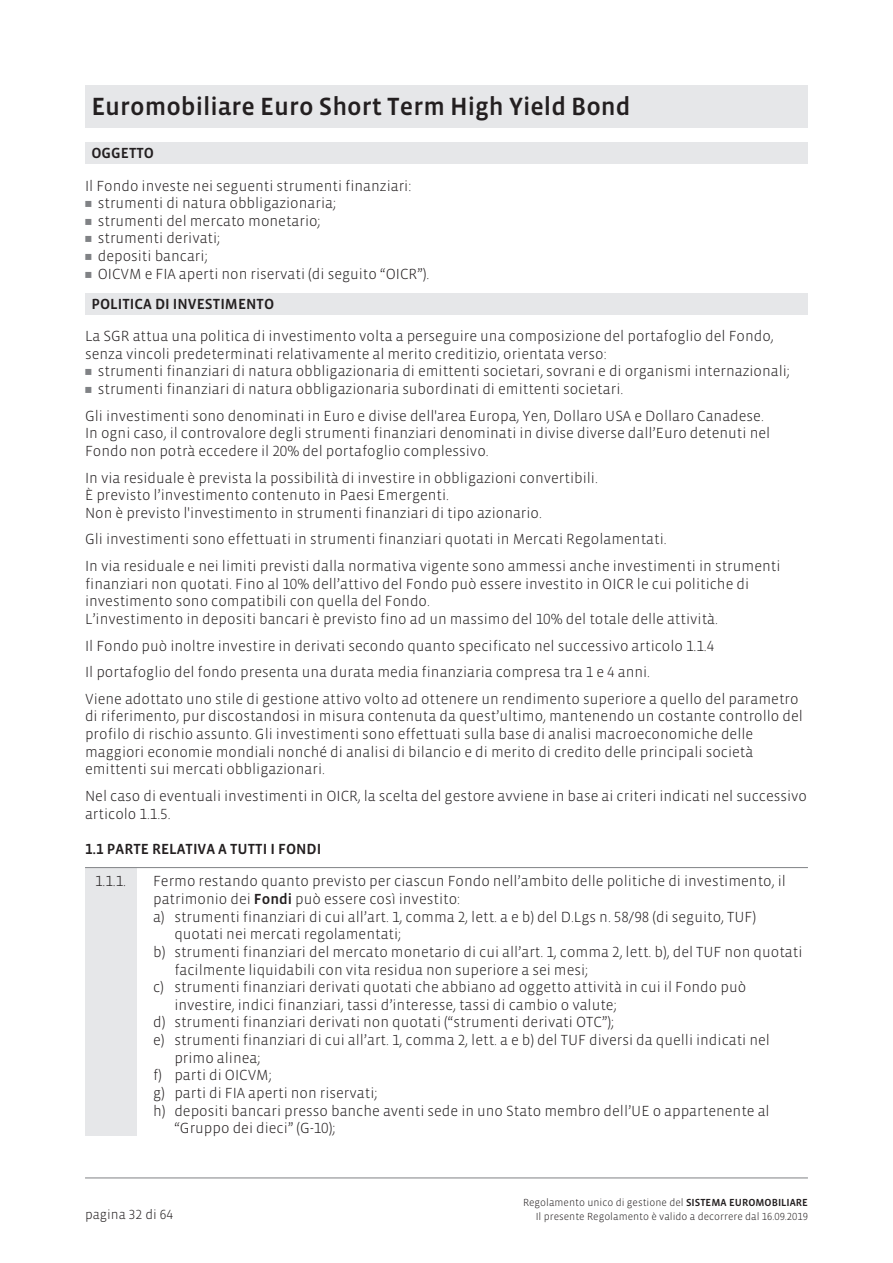
<style>
.page{position:relative;width:893px;height:1263px;background:#fff}
.page>*{position:absolute;margin:0;border:0;box-sizing:border-box;transform-origin:0 0}
.t1{font:500 25.5px "Vista Sans OTCE";color:#231f20}
.t2{font:300 15px/17.7px "Vista Sans OTCE";color:#231f20}
.t3{font:500 15px "Vista Sans OTCE";color:#231f20}
.t4{font:300 13.5px "Vista Sans OTCE";color:#231f20}
.t5{font:300 10.5px "Vista Sans OTCE";color:#231f20}
.s1{font-family:"Universal Newswith Comm Pi";font-weight:400;font-size:12px;color:#808285}
.s2{font-weight:500}
</style>
<div class="page">
<div style="left:85px;top:867px;width:51px;height:268px;background:#e6e7e9"></div>
<hr style="left:85px;top:867px;width:723px;height:1px;background:#808285">
<div style="left:85px;top:143px;width:723px;height:21px;background:#e6e7e9"></div>
<div style="left:85px;top:293px;width:723px;height:21px;background:#e6e7e9"></div>
<div style="left:85px;top:85px;width:723px;height:43px;background:#e6e7e9"></div>
<hr style="left:85px;top:1177px;width:723px;height:1px;background:#808285">
<h1 class="t1" style="left:91px;top:94px;width:541px">Euromobiliare Euro Short Term High Yield Bond</h1>
<p class="t3" style="left:91px;top:146px;width:64px">OGGETTO</p>
<p class="t2" style="left:85px;top:178px;width:328px">Il Fondo investe nei seguenti strumenti finanziari:</p>
<p class="t2" style="left:85px;top:195px;width:252px"><span class="s1">-</span> strumenti di natura obbligazionaria;</p>
<p class="t2" style="left:85px;top:213px;width:237px"><span class="s1">-</span> strumenti del mercato monetario;</p>
<p class="t2" style="left:85px;top:231px;width:137px"><span class="s1">-</span> strumenti derivati;</p>
<p class="t2" style="left:85px;top:248px;width:124px"><span class="s1">-</span> depositi bancari;</p>
<p class="t2" style="left:91px;top:260px;width:340px;line-height:30px;text-indent:-6px"><span class="s1">-</span> OICVM e FIA aperti non riservati (di seguito “OICR”).<br><span class="s2">POLITICA DI INVESTIMENTO</span></p>
<p class="t2" style="left:85px;top:328px;width:690px">La SGR attua una politica di investimento volta a perseguire una composizione del portafoglio del Fondo, senza vincoli predeterminati relativamente al merito creditizio, orientata verso:</p>
<p class="t2" style="left:85px;top:364px;width:706px"><span class="s1">-</span> strumenti finanziari di natura obbligazionaria di emittenti societari, sovrani e di organismi internazionali;</p>
<p class="t2" style="left:85px;top:377px;width:680px;line-height:26.7px"><span class="s1">-</span> strumenti finanziari di natura obbligazionaria subordinati di emittenti societari.<br>Gli investimenti sono denominati in Euro e divise dell'area Europa, Yen, Dollaro USA e Dollaro Canadese.</p>
<p class="t2" style="left:85px;top:425px;width:687px">In ogni caso, il controvalore degli strumenti finanziari denominati in divise diverse dall’Euro detenuti nel<br>Fondo non potrà eccedere il 20% del portafoglio complessivo.</p>
<p class="t2" style="left:85px;top:470px;width:514px">In via residuale è prevista la possibilità di investire in obbligazioni convertibili.<br>È previsto l’investimento contenuto in Paesi Emergenti.<br>Non è previsto l'investimento in strumenti finanziari di tipo azionario.</p>
<p class="t2" style="left:85px;top:527px;width:697px;line-height:26.7px">Gli investimenti sono effettuati in strumenti finanziari quotati in Mercati Regolamentati.<br>In via residuale e nei limiti previsti dalla normativa vigente sono ammessi anche investimenti in strumenti</p>
<p class="t2" style="left:85px;top:576px;width:666px">finanziari non quotati. Fino al 10% dell’attivo del Fondo può essere investito in OICR le cui politiche di investimento sono compatibili con quella del Fondo.<br>L’investimento in depositi bancari è previsto fino ad un massimo del 10% del totale delle attività.</p>
<p class="t2" style="left:85px;top:633px;width:715px;line-height:26.7px">Il Fondo può inoltre investire in derivati secondo quanto specificato nel successivo articolo 1.1.4<br>Il portafoglio del fondo presenta una durata media finanziaria compresa tra 1 e 4 anni.<br>Viene adottato uno stile di gestione attivo volto ad ottenere un rendimento superiore a quello del parametro</p>
<p class="t2" style="left:85px;top:709px;width:719px">di riferimento, pur discostandosi in misura contenuta da quest’ultimo, mantenendo un costante controllo del profilo di rischio assunto. Gli investimenti sono effettuati sulla base di analisi macroeconomiche delle maggiori economie mondiali nonché di analisi di bilancio e di merito di credito delle principali società emittenti sui mercati obbligazionari.</p>
<p class="t2" style="left:85px;top:788px;width:724px">Nel caso di eventuali investimenti in OICR, la scelta del gestore avviene in base ai criteri indicati nel successivo articolo 1.1.5.</p>
<p class="t3" style="left:85px;top:841px;width:238px">1.1 PARTE RELATIVA A TUTTI I FONDI</p>
<p class="t2" style="left:95px;top:874px;width:33px">1.1.1.</p>
<p class="t2" style="left:153px;top:874px;width:634px">Fermo restando quanto previsto per ciascun Fondo nell’ambito delle politiche di investimento, il</p>
<p class="t2" style="left:153px;top:891px;width:308px">patrimonio dei <span class="s2">Fondi</span> può essere così investito:</p>
<p class="t2" style="left:153px;top:909px;width:604px">a) strumenti finanziari di cui all’art. 1, comma 2, lett. a e b) del D.Lgs n. 58/98 (di seguito, TUF)</p>
<p class="t2" style="left:174px;top:926px;width:228px">quotati nei mercati regolamentati;</p>
<p class="t2" style="left:153px;top:944px;width:651px">b) strumenti finanziari del mercato monetario di cui all’art. 1, comma 2, lett. b), del TUF non quotati</p>
<p class="t2" style="left:174px;top:962px;width:415px">facilmente liquidabili con vita residua non superiore a sei mesi;</p>
<p class="t2" style="left:153px;top:979px;width:595px">c) strumenti finanziari derivati quotati che abbiano ad oggetto attività in cui il Fondo può</p>
<p class="t2" style="left:174px;top:997px;width:444px">investire, indici finanziari, tassi d’interesse, tassi di cambio o valute;</p>
<p class="t2" style="left:153px;top:1015px;width:463px">d) strumenti finanziari derivati non quotati (“strumenti derivati OTC”);</p>
<p class="t2" style="left:153px;top:1032px;width:618px">e) strumenti finanziari di cui all’art. 1, comma 2, lett. a e b) del TUF diversi da quelli indicati nel</p>
<p class="t2" style="left:174px;top:1050px;width:87px">primo alinea;</p>
<p class="t2" style="left:153px;top:1067px;width:120px">f) parti di OICVM;</p>
<p class="t2" style="left:153px;top:1085px;width:226px">g) parti di FIA aperti non riservati;</p>
<p class="t2" style="left:153px;top:1103px;width:618px">h) depositi bancari presso banche aventi sede in uno Stato membro dell’UE o appartenente al</p>
<p class="t2" style="left:174px;top:1120px;width:162px">“Gruppo dei dieci” (G-10);</p>
<p class="t5" style="left:523px;top:1198px;width:286px">Regolamento unico di gestione del <span class="s2">SISTEMA EUROMOBILIARE</span></p>
<p class="t4" style="left:85px;top:1209px;width:90px">pagina 32 di 64</p>
<p class="t5" style="left:536px;top:1212px;width:274px">Il presente Regolamento è valido a decorrere dal 16.09.2019</p>
</div>
